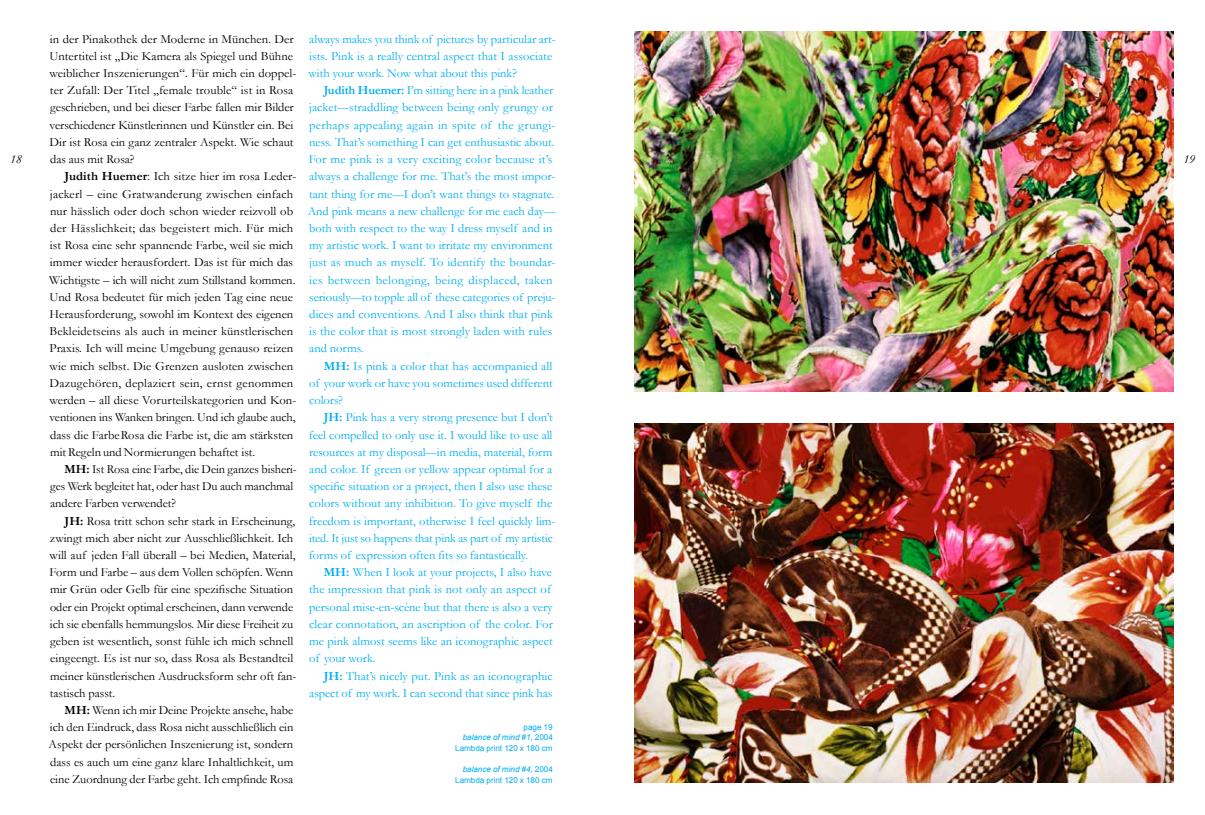
<style>
.page{position:relative;width:1205px;height:815px;background:#fff}
.page>*{position:absolute;margin:0;border:0;box-sizing:border-box;transform-origin:0 0}
.t1{font:12.5px/17.2px "Garamond";color:#000}
.t2{font:12.5px/17.2px "Garamond";color:#00aeef}
.t3{font:italic 12.5px "Garamond";color:#000}
.t4{font:8.12px/10.6px "Arial";letter-spacing:-.005em;color:#00aeef;text-align:right}
.s1{font-weight:700}
.s2{font-size:11.25px}
.s3{font-style:italic}
</style>
<div class="page">
<img style="left:634px;top:423px;width:539px;height:360px">
<img style="left:634px;top:32px;width:539px;height:360px">
<p class="t2" style="left:309px;top:30px;width:248px">always makes you think of pictures by particular art&shy;ists. Pink is a really central aspect that I associate with your work. Now what about this pink?</p>
<p class="t2" style="left:308px;top:82px;width:249px;text-indent:16px"><span class="s1">Judith Huemer:</span> I’m sitting here in a pink leather jacket<span class="s2">—</span>straddling between being only grungy or perhaps appealing again in spite of the grungi&shy;ness. That’s something I can get enthusiastic about.<br>For me pink is a very exciting color because it’s always a challenge for me. That’s the most impor&shy;tant thing for me<span class="s2">—</span>I don’t want things to stagnate.<br>And pink means a new challenge for me each day<span class="s2">— </span>both with respect to the way I dress myself and in my artistic work. I want to irritate my environment just as much as myself. To identify the boundar&shy;ies between belonging, being displaced, taken seriously<span class="s2">—</span>to topple all of these categories of preju&shy;dices and conventions. And I also think that pink is the color that is most strongly laden with rules and norms.</p>
<p class="t2" style="left:309px;top:357px;width:245px;text-align:justify;text-indent:15px"><span class="s1">MH:</span> Is pink a color that has accompanied all of your work or have you sometimes used different colors?</p>
<p class="t2" style="left:309px;top:409px;width:248px;text-indent:15px"><span class="s1">JH:</span> Pink has a very strong presence but I don’t feel compelled to only use it. I would like to use all resources at my disposal<span class="s2">—</span>in media, material, form and color. If green or yellow appear optimal for a specific situation or a project, then I also use these colors without any inhibition. To give myself the freedom is important, otherwise I feel quickly lim&shy;ited. It just so happens that pink as part of my artistic forms of expression often fits so fantastically.</p>
<p class="t2" style="left:309px;top:564px;width:245px;text-indent:15px"><span class="s1">MH:</span> When I look at your projects, I also have the impression that pink is not only an aspect of personal mise-en-scène but that there is also a very clear connotation, an ascription of the color. For me pink almost seems like an iconographic aspect of your work.</p>
<p class="t2" style="left:309px;top:667px;width:245px;text-align:right"><span class="s1">JH:</span> That’s nicely put. Pink as an iconographic aspect of my work. I can second that since pink has</p>
<p class="t4" style="left:455px;top:722px;width:99px">page 19<br><span class="s3">balance of mind #1</span>, 2004<br>Lambda print 120 x 180 cm</p>
<p class="t4" style="left:455px;top:764px;width:99px"><span class="s3">balance of mind #4</span>, 2004<br>Lambda print 120 x 180 cm</p>
<p class="t1" style="left:49px;top:30px;width:248px">in der Pinakothek der Moderne in München. Der Untertitel ist „Die Kamera als Spiegel und Bühne weiblicher Inszenierungen“. Für mich ein doppel&shy;ter Zufall: Der Titel „female trouble“ ist in Rosa geschrieben, und bei dieser Farbe fallen mir Bilder verschiedener Künstlerinnen und Künstler ein. Bei Dir ist Rosa ein ganz zentraler Aspekt. Wie schaut das aus mit Rosa?</p>
<p class="t1" style="left:49px;top:168px;width:249px;text-indent:15px"><span class="s1">Judith Huemer</span>: Ich sitze hier im rosa Leder&shy;jackerl – eine Gratwanderung zwischen einfach nur hässlich oder doch schon wieder reizvoll ob der Hässlichkeit; das begeistert mich. Für mich ist Rosa eine sehr spannende Farbe, weil sie mich immer wieder herausfordert. Das ist für mich das Wichtigste – ich will nicht zum Stillstand kommen.<br>Und Rosa bedeutet für mich jeden Tag eine neue Herausforderung, sowohl im Kontext des eigenen Bekleidetseins als auch in meiner künstlerischen Praxis. Ich will meine Umgebung genauso reizen wie mich selbst. Die Grenzen ausloten zwischen Dazugehören, deplaziert sein, ernst genommen werden – all diese Vorurteilskategorien und Kon&shy;ventionen ins Wanken bringen. Und ich glaube auch, dass die Farbe Rosa die Farbe ist, die am stärksten mit Regeln und Normierungen behaftet ist.</p>
<p class="t1" style="left:50px;top:460px;width:248px;text-indent:15px"><span class="s1">MH:</span> Ist Rosa eine Farbe, die Dein ganzes bisheri&shy;ges Werk begleitet hat, oder hast Du auch manchmal andere Farben verwendet?</p>
<p class="t1" style="left:49px;top:512px;width:248px;text-indent:15px"><span class="s1">JH:</span> Rosa tritt schon sehr stark in Erscheinung, zwingt mich aber nicht zur Ausschließlichkeit. Ich will auf jeden Fall überall – bei Medien, Material, Form und Farbe – aus dem Vollen schöpfen. Wenn mir Grün oder Gelb für eine spezifische Situation oder ein Projekt optimal erscheinen, dann verwende ich sie ebenfalls hemmungslos. Mir diese Freiheit zu geben ist wesentlich, sonst fühle ich mich schnell eingeengt. Es ist nur so, dass Rosa als Bestandteil meiner künstlerischen Ausdrucksform sehr oft fan&shy;tastisch passt.</p>
<p class="t1" style="left:49px;top:701px;width:246px;text-align:justify;text-indent:16px"><span class="s1">MH:</span> Wenn ich mir Deine Projekte ansehe, habe ich den Eindruck, dass Rosa nicht ausschließlich ein Aspekt der persönlichen Inszenierung ist, sondern dass es auch um eine ganz klare Inhaltlichkeit, um eine Zuordnung der Farbe geht. Ich empfinde Rosa</p>
<p class="t3" style="left:10px;top:151px;width:13px">18</p>
<p class="t3" style="left:1183px;top:151px;width:13px">19</p>
</div>
